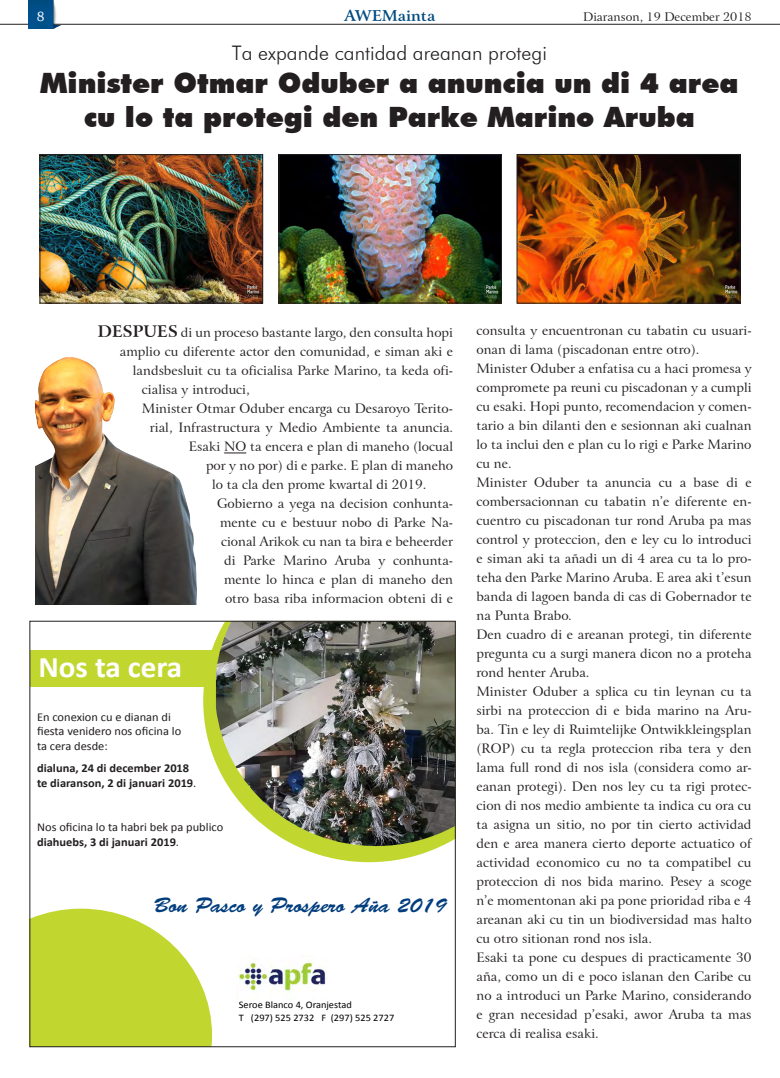
<style>
.page{position:relative;width:780px;height:1078px;background:#fff}
.page>*{position:absolute;margin:0;border:0;box-sizing:border-box;transform-origin:0 0}
.t1{font:700 30px "Calibri";color:#fff}
.No_Spacing{font:900 28px/33.6px "Futura BT";color:#231f20;text-align:center}
.t2{font:21px "Brush Script Std";color:#013d7d}
.No_Spacing-2{font:300 20px "Futura BT";color:#231f20}
.t3{font:700 15px "Arrus BT";color:#004b80}
.t4{font:14px "Charter ITCTT";color:#fff}
.Body_Text_14{font:13px/19px "Arrus BT";color:#231f20;text-align:justify}
.t5{font:12px/14.4px "Calibri";color:#231f20}
.t6{font:700 12px/14.4px "Calibri";color:#231f20}
.t7{font:12px "Arrus BT";color:#231f20}
.t8{font:10px/12.9px "Calibri";color:#000}
.s1{font-weight:700;font-size:16px}
.s2{font-weight:400}
.s3{font-weight:700}
</style>
<div class="page">
<img style="left:28px;top:0;width:33px;height:28px">
<svg style="left:0;top:24px;width:28px;height:1px"></svg>
<hr style="left:53px;top:24px;width:727px;height:1px;background:#231f20">
<div style="left:30px;top:650px;width:214px;height:36px;background:#c1d72f"></div>
<svg style="left:203px;top:639px;width:241px;height:223px"></svg>
<img style="left:216px;top:623px;width:237px;height:222px">
<svg style="left:32px;top:908px;width:180px;height:136px;background:#cadc4d"></svg>
<img style="left:238px;top:955px;width:88px;height:38px">
<img style="left:42px;top:156px;width:219px;height:145px">
<div style="left:40px;top:154px;width:223px;height:149px;border:1px solid #231f20"></div>
<img style="left:519px;top:156px;width:219px;height:145px">
<div style="left:517px;top:154px;width:223px;height:149px;border:1px solid #231f20"></div>
<img style="left:281px;top:156px;width:218px;height:145px">
<div style="left:279px;top:154px;width:222px;height:149px;border:1px solid #231f20"></div>
<img style="left:35px;top:357px;width:207px;height:247px">
<p class="t4" style="left:37px;top:7px;width:9px">8</p>
<p class="t3" style="left:344px;top:7px;width:92px">AWEMainta</p>
<p class="t7" style="left:583px;top:9px;width:170px">Diaranson, 19 December 2018</p>
<p class="No_Spacing-2" style="left:232px;top:40px;width:316px">Ta expande cantidad areanan protegi</p>
<p class="No_Spacing" style="left:40px;top:66px;width:699px">Minister Otmar Oduber a anuncia un di 4 area cu lo ta protegi den Parke Marino Aruba</p>
<p class="Body_Text_14" style="left:98px;top:323px;width:356px"><span class="s1">DESPUES</span> di un proceso bastante largo, den consulta hopi</p>
<p class="Body_Text_14" style="left:120px;top:342px;width:334px">amplio cu diferente actor den comunidad, e siman aki e</p>
<p class="Body_Text_14" style="left:133px;top:361px;width:321px">landsbesluit cu ta oficialisa Parke Marino, ta keda ofi-</p>
<p class="Body_Text_14" style="left:142px;top:380px;width:109px">cialisa y introduci,</p>
<p class="Body_Text_14" style="left:142px;top:399px;width:312px">Minister Otmar Oduber encarga cu Desaroyo Terito-</p>
<p class="Body_Text_14" style="left:150px;top:418px;width:305px">rial, Infrastructura y Medio Ambiente ta anuncia.</p>
<p class="Body_Text_14" style="left:189px;top:437px;width:265px">Esaki NO ta encera e plan di maneho (locual</p>
<p class="Body_Text_14" style="left:206px;top:456px;width:248px">por y no por) di e parke. E plan di maneho</p>
<p class="Body_Text_14" style="left:212px;top:475px;width:216px">lo ta cla den prome kwartal di 2019.</p>
<p class="Body_Text_14" style="left:217px;top:494px;width:238px;text-align:right">Gobierno a yega na decision conhunta&shy;mente cu e bestuur nobo di Parke Na&shy;cional Arikok cu nan ta bira e beheerder di Parke Marino Aruba y conhunta&shy;mente lo hinca e plan di maneho den otro basa riba informacion obteni di e</p>
<p class="t1" style="left:38px;top:646px;width:145px">Nos ta cera</p>
<p class="t5" style="left:37px;top:709px;width:146px">En conexion cu e dianan di fiesta venidero nos oficina lo ta cera desde:</p>
<p class="t6" style="left:37px;top:760px;width:161px">dialuna, 24 di december 2018 te diaranson, 2 di januari 2019<span class="s2">.</span></p>
<p class="t5" style="left:37px;top:819px;width:188px">Nos oficina lo ta habri bek pa publico <span class="s3">diahuebs, 3 di januari 2019</span>.</p>
<p class="t2" style="left:153px;top:893px;width:294px">Bon Pasco y Prospero Aña 2019</p>
<p class="t8" style="left:239px;top:997px;width:157px">Seroe Blanco 4, Oranjestad<br>T (297) 525 2732 F (297) 525 2727</p>
<p class="Body_Text_14" style="left:476px;top:321px;width:276px">consulta y encuentronan cu tabatin cu usuari&shy;onan di lama (piscadonan entre otro).</p>
<p class="Body_Text_14" style="left:476px;top:359px;width:276px">Minister Oduber a enfatisa cu a haci promesa y compromete pa reuni cu piscadonan y a cumpli cu esaki. Hopi punto, recomendacion y comen&shy;tario a bin dilanti den e sesionnan aki cualnan lo ta inclui den e plan cu lo rigi e Parke Marino cu ne.</p>
<p class="Body_Text_14" style="left:476px;top:473px;width:276px">Minister Oduber ta anuncia cu a base di e combersacionnan cu tabatin n’e diferente en&shy;cuentro cu piscadonan tur rond Aruba pa mas control y proteccion, den e ley cu lo introduci e siman aki ta añadi un di 4 area cu ta lo pro&shy;teha den Parke Marino Aruba. E area aki t’esun banda di lagoen banda di cas di Gobernador te na Punta Brabo.</p>
<p class="Body_Text_14" style="left:476px;top:625px;width:276px">Den cuadro di e areanan protegi, tin diferente pregunta cu a surgi manera dicon no a proteha rond henter Aruba.</p>
<p class="Body_Text_14" style="left:476px;top:682px;width:276px">Minister Oduber a splica cu tin leynan cu ta sirbi na proteccion di e bida marino na Aru&shy;ba. Tin e ley di Ruimtelijke Ontwikkleingsplan (ROP) cu ta regla proteccion riba tera y den lama full rond di nos isla (considera como ar&shy;eanan protegi). Den nos ley cu ta rigi protec&shy;cion di nos medio ambiente ta indica cu ora cu ta asigna un sitio, no por tin cierto actividad den e area manera cierto deporte actuatico of actividad economico cu no ta compatibel cu proteccion di nos bida marino. Pesey a scoge n’e momentonan aki pa pone prioridad riba e 4 areanan aki cu tin un biodiversidad mas halto cu otro sitionan rond nos isla.</p>
<p class="Body_Text_14" style="left:476px;top:948px;width:276px">Esaki ta pone cu despues di practicamente 30 aña, como un di e poco islanan den Caribe cu no a introduci un Parke Marino, considerando e gran necesidad p’esaki, awor Aruba ta mas cerca di realisa esaki.</p>
</div>
